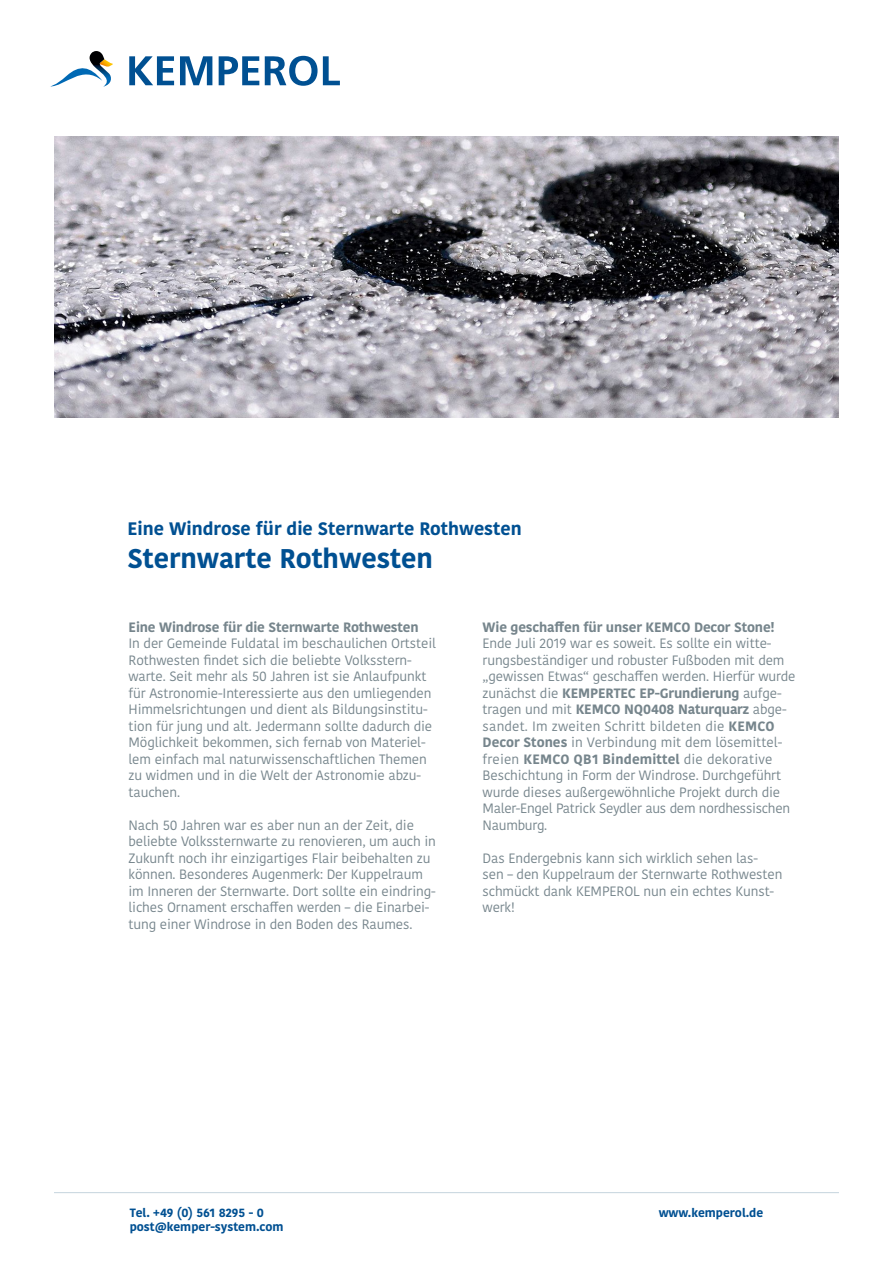
<style>
.page{position:relative;width:893px;height:1263px;background:#fff}
.page>*{position:absolute;margin:0;border:0;box-sizing:border-box;transform-origin:0 0}
.t1{font:700 27px "Kohinoor Devanagari";color:#005092}
.t2{font:700 18px "Kohinoor Devanagari";color:#005092}
.t3{font:13.5px/16.5px "Kohinoor Devanagari";letter-spacing:-.01em;color:#76858c}
.t4{font:700 13.5px "Kohinoor Devanagari";letter-spacing:-.01em;color:#76858c}
.t5{font:700 12px "Kohinoor Devanagari";color:#005092}
.s1{font-weight:700}
</style>
<div class="page">
<svg style="left:129px;top:56px;width:45px;height:29px"></svg>
<svg style="left:180px;top:56px;width:32px;height:29px"></svg>
<svg style="left:219px;top:56px;width:40px;height:29px"></svg>
<svg style="left:265px;top:56px;width:75px;height:30px"></svg>
<svg style="left:50px;top:51px;width:63px;height:36px"></svg>
<hr style="left:54px;top:1192px;width:785px;height:1px;background:#c5d4de">
<img style="left:54px;top:136px;width:785px;height:281px">
<h2 class="t2" style="left:127px;top:513px;width:396px">Eine Windrose für die Sternwarte Rothwesten</h2>
<h1 class="t1" style="left:127px;top:534px;width:307px">Sternwarte Rothwesten</h1>
<p class="t4" style="left:129px;top:615px;width:292px">Eine Windrose für die Sternwarte Rothwesten</p>
<p class="t3" style="left:129px;top:635px;width:309px">In der Gemeinde Fuldatal im beschaulichen Ortsteil Rothwesten findet sich die beliebte Volksstern&shy;warte. Seit mehr als 50 Jahren ist sie Anlaufpunkt für Astronomie-Interessierte aus den umliegenden Himmelsrichtungen und dient als Bildungsinstitu&shy;tion für jung und alt. Jedermann sollte dadurch die Möglichkeit bekommen, sich fernab von Materiel&shy;lem einfach mal naturwissenschaftlichen Themen zu widmen und in die Welt der Astronomie abzu&shy;tauchen.</p>
<p class="t3" style="left:129px;top:816px;width:309px">Nach 50 Jahren war es aber nun an der Zeit, die beliebte Volkssternwarte zu renovieren, um auch in Zukunft noch ihr einzigartiges Flair beibehalten zu können. Besonderes Augenmerk: Der Kuppelraum im Inneren der Sternwarte. Dort sollte ein eindring&shy;liches Ornament erschaffen werden – die Einarbei&shy;tung einer Windrose in den Boden des Raumes.</p>
<p class="t4" style="left:483px;top:615px;width:294px">Wie geschaffen für unser KEMCO Decor Stone!</p>
<p class="t3" style="left:483px;top:635px;width:314px">Ende Juli 2019 war es soweit. Es sollte ein witte&shy;rungsbeständiger und robuster Fußboden mit dem „gewissen Etwas“ geschaffen werden. Hierfür wurde zunächst die <span class="s1">KEMPERTEC EP-Grundierung</span> aufge&shy;tragen und mit <span class="s1">KEMCO NQ0408 Naturquarz</span> abge&shy;sandet. Im zweiten Schritt bildeten die <span class="s1">KEMCO Decor Stones</span> in Verbindung mit dem lösemittel&shy;freien <span class="s1">KEMCO QB1 Bindemittel</span> die dekorative Beschichtung in Form der Windrose. Durchgeführt wurde dieses außergewöhnliche Projekt durch die Maler-Engel Patrick Seydler aus dem nordhessischen Naumburg.</p>
<p class="t3" style="left:483px;top:850px;width:301px">Das Endergebnis kann sich wirklich sehen las&shy;sen – den Kuppelraum der Sternwarte Rothwesten schmückt dank KEMPEROL nun ein echtes Kunst&shy;werk!</p>
<p class="t5" style="left:130px;top:1202px;width:136px">Tel. +49 (0) 561 8295 - 0</p>
<p class="t5" style="left:659px;top:1202px;width:106px">www.kemperol.de</p>
<p class="t5" style="left:130px;top:1216px;width:155px">post@kemper-system.com</p>
</div>
